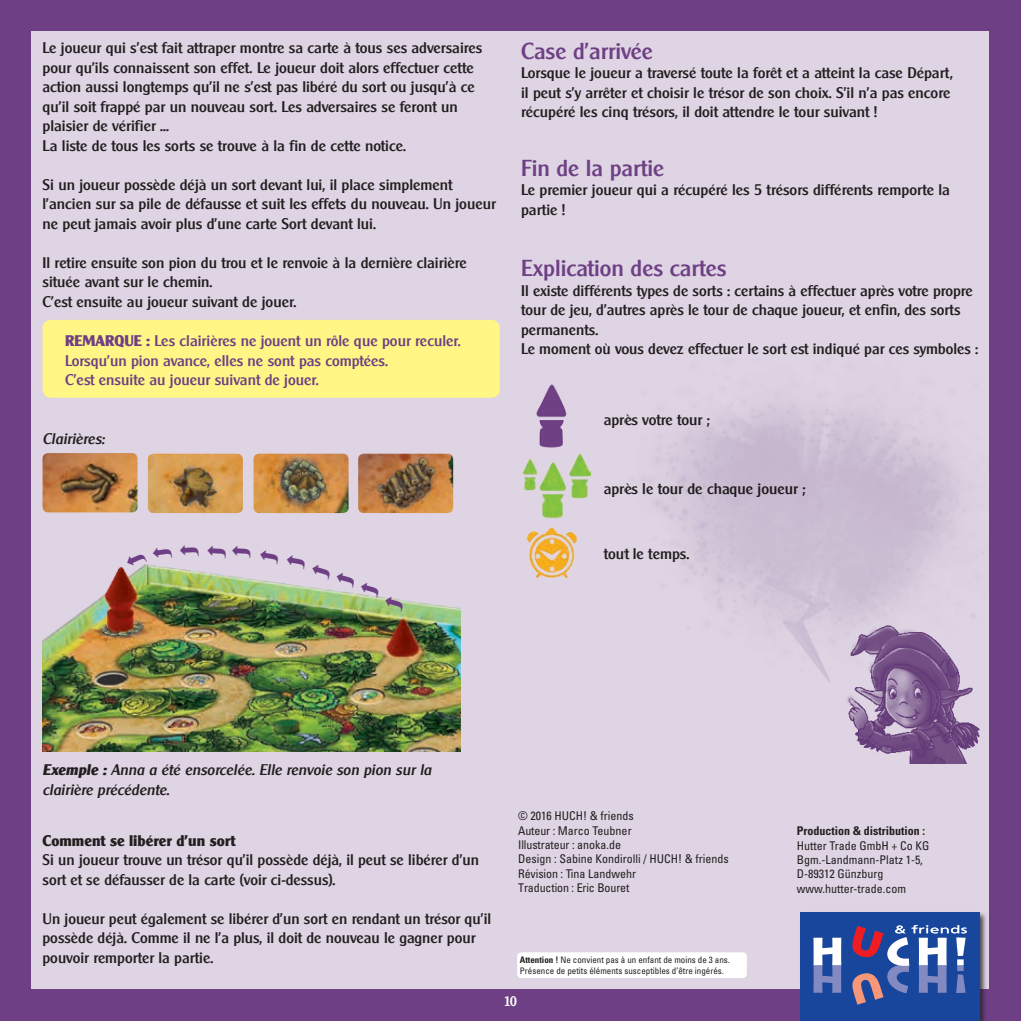
<style>
.page{position:relative;width:1021px;height:1021px;background:#fff}
.page>*{position:absolute;margin:0;border:0;box-sizing:border-box;transform-origin:0 0}
.t1{font:500 22.5px "Clear Gothic Serial";color:#6e3f84}
.t2{font:500 15px/19.5px "Clear Gothic Serial";color:#231f20}
.t3{font:500 15px/19.5px "Clear Gothic Serial";color:#6e3f84}
.t4{font:italic 500 15px/19.5px "Clear Gothic Serial";color:#231f20}
.t5{font:800 15px "Clear Gothic Serial";color:#231f20}
.t6{font:500 13.5px "Clear Gothic Serial";color:#fff}
.t7{font:condensed 12px/14.4px "Univers";color:#231f20}
.t8{font:700 condensed 12px "Univers";color:#231f20}
.t9{font:condensed 9px/10.5px "Univers";color:#231f20}
.s1{font-weight:800}
.s2{font-weight:700}
</style>
<div class="page">
<div style="left:0;top:0;width:1020px;height:1020px;background:#6e3f84"></div>
<div style="left:32px;top:32px;width:957px;height:957px;background:#ded4e3"></div>
<div style="left:43px;top:320px;width:457px;height:78px;background:#fff685;border-radius:9px"></div>
<img style="left:43px;top:453px;width:94px;height:53px">
<img style="left:148px;top:453px;width:95px;height:53px">
<img style="left:253px;top:453px;width:95px;height:53px">
<img style="left:358px;top:453px;width:95px;height:53px">
<div style="left:798px;top:911px;width:189px;height:109px;background:#231f20;opacity:.75"></div>
<div style="left:800px;top:912px;width:179px;height:108px;background:#18469d"></div>
<svg style="left:813px;top:937px;width:28px;height:55px"></svg>
<svg style="left:852px;top:925px;width:114px;height:79px"></svg>
<img style="left:526px;top:527px;width:52px;height:52px">
<img style="left:536px;top:384px;width:31px;height:63px">
<img style="left:522px;top:453px;width:68px;height:66px">
<img style="left:854px;top:725px;width:126px;height:38px">
<img style="left:43px;top:506px;width:417px;height:246px">
<img style="left:642px;top:405px;width:333px;height:320px">
<div style="left:517px;top:952px;width:229px;height:26px;background:#fff;border-radius:4px"></div>
<svg style="left:259px;top:548px;width:20px;height:15px"></svg>
<svg style="left:286px;top:554px;width:119px;height:57px"></svg>
<svg style="left:179px;top:544px;width:20px;height:13px"></svg>
<svg style="left:207px;top:545px;width:19px;height:13px"></svg>
<svg style="left:232px;top:545px;width:19px;height:13px"></svg>
<svg style="left:125px;top:545px;width:47px;height:23px"></svg>
<p class="t2" style="left:43px;top:38px;width:441px">Le joueur qui s’est fait attraper montre sa carte à tous ses adversaires pour qu’ils connaissent son effet. Le joueur doit alors effectuer cette action aussi longtemps qu’il ne s’est pas libéré du sort ou jusqu’à ce qu’il soit frappé par un nouveau sort. Les adversaires se feront un plaisier de vérifier ...<br>La liste de tous les sorts se trouve à la fin de cette notice.</p>
<p class="t2" style="left:43px;top:175px;width:455px">Si un joueur possède déjà un sort devant lui, il place simplement l'ancien sur sa pile de défausse et suit les effets du nouveau. Un joueur ne peut jamais avoir plus d’une carte Sort devant lui.</p>
<p class="t2" style="left:43px;top:253px;width:426px">Il retire ensuite son pion du trou et le renvoie à la dernière clairière située avant sur le chemin.<br>C’est ensuite au joueur suivant de jouer.</p>
<p class="t3" style="left:65px;top:331px;width:397px"><span class="s1">Remarque :</span> Les clairières ne jouent un rôle que pour reculer.<br>Lorsqu’un pion avance, elles ne sont pas comptées.<br>C’est ensuite au joueur suivant de jouer.</p>
<p class="t4" style="left:43px;top:428px;width:64px">Clairières:</p>
<h1 class="t1" style="left:521px;top:37px;width:133px">Case d’arrivée</h1>
<p class="t2" style="left:521px;top:63px;width:433px">Lorsque le joueur a traversé toute la forêt et a atteint la case Départ, il peut s’y arrêter et choisir le trésor de son choix. S’il n’a pas encore récupéré les cinq trésors, il doit attendre le tour suivant !</p>
<h1 class="t1" style="left:521px;top:154px;width:145px">Fin de la partie</h1>
<p class="t2" style="left:521px;top:180px;width:430px">Le premier joueur qui a récupéré les 5 trésors différents remporte la partie !</p>
<h1 class="t1" style="left:521px;top:255px;width:207px">Explication des cartes</h1>
<p class="t2" style="left:521px;top:281px;width:459px">Il existe différents types de sorts : certains à effectuer après votre propre tour de jeu, d’autres après le tour de chaque joueur, et enfin, des sorts permanents.<br>Le moment où vous devez effectuer le sort est indiqué par ces symboles :</p>
<p class="t2" style="left:603px;top:410px;width:108px">après votre tour ;</p>
<p class="t2" style="left:603px;top:479px;width:203px">après le tour de chaque joueur ;</p>
<p class="t2" style="left:603px;top:543px;width:87px">tout le temps.</p>
<p class="t4" style="left:43px;top:760px;width:390px"><span class="s1">Exemple :</span> Anna a été ensorcelée. Elle renvoie son pion sur la clairière précédente.</p>
<p class="t5" style="left:43px;top:831px;width:194px">Comment se libérer d’un sort</p>
<p class="t2" style="left:43px;top:850px;width:438px">Si un joueur trouve un trésor qu’il possède déjà, il peut se libérer d’un sort et se défausser de la carte (voir ci-dessus).</p>
<p class="t2" style="left:43px;top:908px;width:450px">Un joueur peut également se libérer d’un sort en rendant un trésor qu’il possède déjà. Comme il ne l’a plus, il doit de nouveau le gagner pour pouvoir remporter la partie.</p>
<p class="t7" style="left:518px;top:808px;width:212px">© 2016 HUCH! &amp; friends<br>Auteur : Marco Teubner<br>Illustrateur : anoka.de<br>Design : Sabine Kondirolli / HUCH! &amp; friends<br>Révision : Tina Landwehr<br>Traduction : Eric Bouret</p>
<p class="t9" style="left:520px;top:954px;width:211px"><span class="s2">Attention !</span> Ne convient pas à un enfant de moins de 3 ans.<br>Présence de petits éléments susceptibles d’être ingérés.</p>
<p class="t6" style="left:504px;top:993px;width:15px">10</p>
<p class="t8" style="left:797px;top:823px;width:130px">Production &amp; distribution :</p>
<p class="t7" style="left:797px;top:837px;width:134px">Hutter Trade GmbH + Co KG<br>Bgm.-Landmann-Platz 1-5,<br>D-89312 Günzburg www.hutter-trade.com</p>
</div>
